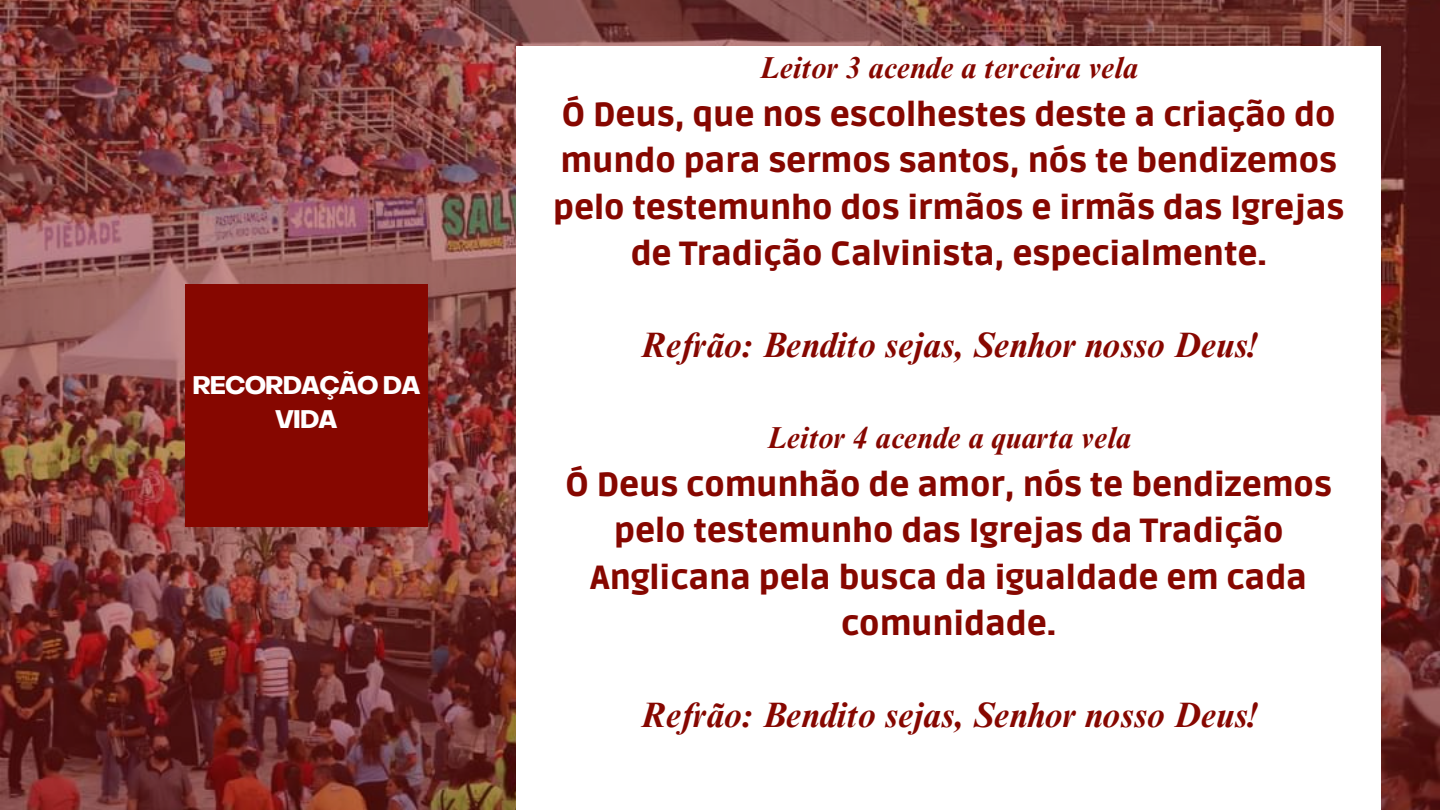
<style>
.page{position:relative;width:1440px;height:810px;background:#fff}
.page>*{position:absolute;margin:0;border:0;box-sizing:border-box;transform-origin:0 0}
.t1{font:italic 700 35.3px "Times NRMT Pro";color:#860700}
.t2{font:900 33.3px/46.5px "Ruda";color:#860700;text-align:center}
.t3{font:italic 700 30.3px "Times NRMT Pro";color:#860700}
.t4{font:700 25px/34.5px "Object Sans";letter-spacing:-.035em;color:#fff;text-align:center}
</style>
<div class="page">
<img style="left:0;top:0;width:1440px;height:810px">
<div style="left:516px;top:46px;width:865px;height:764px;background:#fff"></div>
<div style="left:185px;top:284px;width:243px;height:243px;background:#860700"></div>
<p class="t4" style="left:192px;top:370px;width:229px">RECORDAÇÃO DA<br>VIDA</p>
<p class="t3" style="left:760px;top:56px;width:380px">Leitor 3 acende a terceira vela</p>
<p class="t2" style="left:553px;top:92px;width:793px">Ó Deus, que nos escolhestes deste a criação do mundo para sermos santos, nós te bendizemos pelo testemunho dos irmãos e irmãs das Igrejas de Tradição Calvinista, especialmente.</p>
<p class="t1" style="left:640px;top:331px;width:618px">Refrão: Bendito sejas, Senhor nosso Deus!</p>
<p class="t3" style="left:767px;top:426px;width:366px">Leitor 4 acende a quarta vela</p>
<p class="t2" style="left:566px;top:462px;width:768px">Ó Deus comunhão de amor, nós te bendizemos pelo testemunho das Igrejas da Tradição Anglicana pela busca da igualdade em cada comunidade.</p>
<p class="t1" style="left:640px;top:701px;width:618px">Refrão: Bendito sejas, Senhor nosso Deus!</p>
</div>
